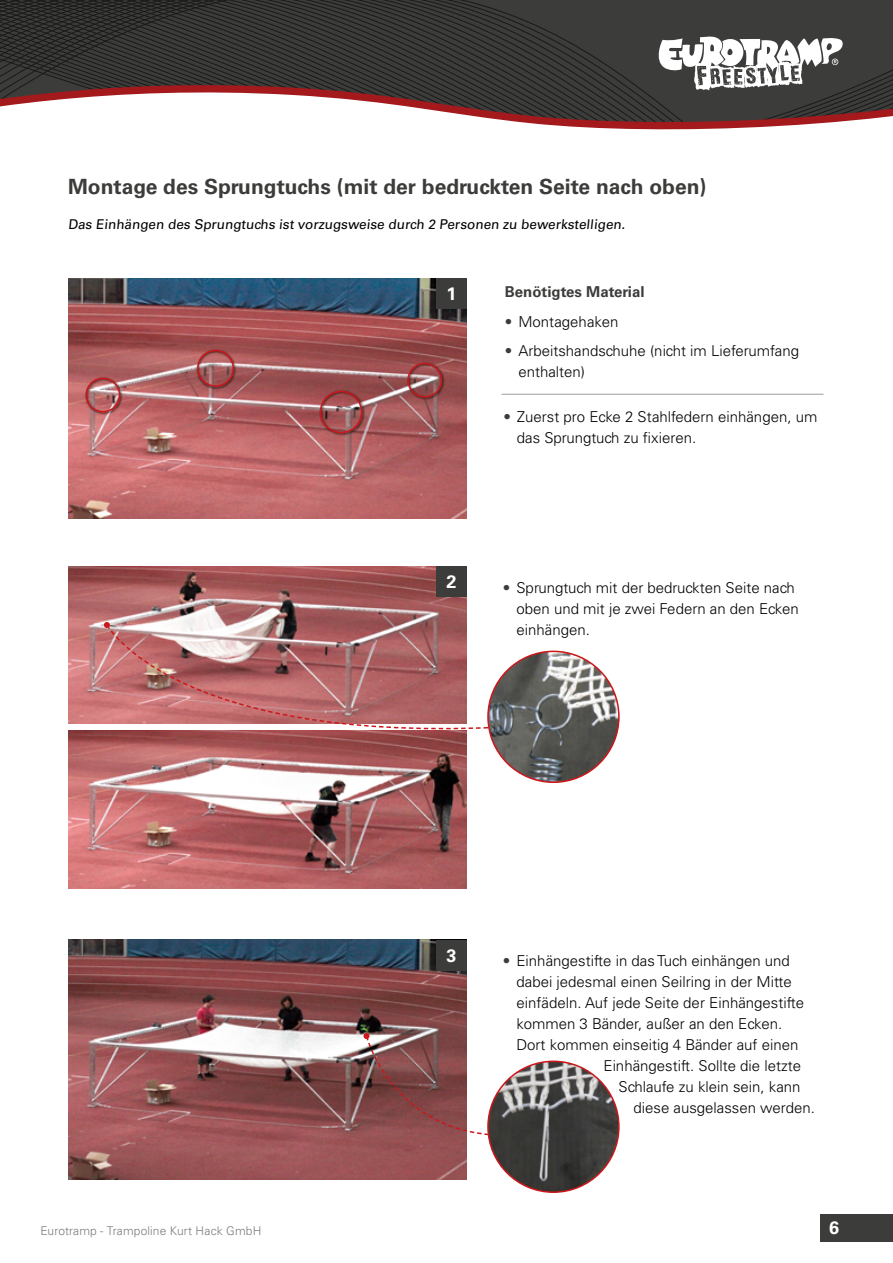
<style>
.page{position:relative;width:893px;height:1263px;background:#fff}
.page>*{position:absolute;margin:0;border:0;box-sizing:border-box;transform-origin:0 0}
.t1{font:700 21px "Univers LT Std";color:#3c3c3b}
.t2{font:700 18px "Univers LT Std";color:#fff}
.t3{font:300 15px/21px "Univers LT Std";color:#000}
.t4{font:700 15px "Univers LT Std";color:#3c3c3b}
.t5{font:13.5px "Univers LT Std";color:#000}
.t6{font:300 12px "Univers LT Std";letter-spacing:.01em;color:#7c7b7b}
.s1{color:#3c3c3b}
</style>
<div class="page">
<svg style="left:0;top:0;width:893px;height:73px;background:#353534"></svg>
<svg style="left:0;top:73px;width:893px;height:57px"></svg>
<svg style="left:653px;top:35px;width:192px;height:56px"></svg>
<div style="left:821px;top:1214px;width:72px;height:27px;background:#3c3c3b"></div>
<img style="left:68px;top:940px;width:399px;height:240px">
<img style="left:68px;top:279px;width:399px;height:240px">
<img style="left:68px;top:566px;width:399px;height:158px">
<img style="left:68px;top:731px;width:399px;height:157px">
<hr style="left:502px;top:394px;width:321px;height:1px;background:#9d9d9c">
<div style="left:436px;top:279px;width:31px;height:30px;background:#3c3c3b"></div>
<div style="left:436px;top:566px;width:31px;height:31px;background:#3c3c3b"></div>
<div style="left:436px;top:940px;width:31px;height:31px;background:#3c3c3b"></div>
<svg style="left:363px;top:1033px;width:173px;height:130px"></svg>
<svg style="left:105px;top:623px;width:392px;height:119px;background:#bc7f80"></svg>
<svg style="left:104px;top:622px;width:6px;height:6px"></svg>
<div style="left:197px;top:349px;width:40px;height:40px;background:#000;opacity:.75"></div>
<div style="left:197px;top:350px;width:37px;height:37px;border:2px solid #cd171a;border-radius:50%"></div>
<div style="left:407px;top:362px;width:38px;height:38px;background:#000;opacity:.75"></div>
<div style="left:407px;top:363px;width:35px;height:35px;border:2px solid #cd171a;border-radius:50%"></div>
<div style="left:85px;top:377px;width:38px;height:38px;background:#000;opacity:.75"></div>
<div style="left:85px;top:378px;width:35px;height:34px;border:2px solid #cd171a;border-radius:50%"></div>
<div style="left:319px;top:390px;width:46px;height:46px;background:#000;opacity:.75"></div>
<div style="left:320px;top:391px;width:42px;height:42px;border:2px solid #cd171a;border-radius:50%"></div>
<img style="left:488px;top:1061px;width:131px;height:131px;border-radius:65px">
<img style="left:488px;top:651px;width:131px;height:131px;border-radius:65px">
<h1 class="t1" style="left:68px;top:174px;width:640px">Montage des Sprungtuchs (mit der bedruckten Seite nach oben)</h1>
<p class="t5" style="left:68px;top:217px;width:560px">Das Einhängen des Sprungtuchs ist vorzugsweise durch 2 Personen zu bewerkstelligen.</p>
<p class="t2" style="left:447px;top:283px;width:12px">1</p>
<p class="t4" style="left:505px;top:283px;width:141px">Benötigtes Material</p>
<p class="t3" style="left:505px;top:311px;width:115px"><span class="s1">•</span> Montagehaken</p>
<p class="t3" style="left:518px;top:340px;width:282px;text-indent:-14px"><span class="s1">•</span> Arbeitshandschuhe (nicht im Lieferumfang enthalten)</p>
<p class="t3" style="left:517px;top:406px;width:302px;text-indent:-14px"><span class="s1">•</span> Zuerst pro Ecke 2 Stahlfedern einhängen, um das Sprungtuch zu fixieren.</p>
<p class="t2" style="left:447px;top:571px;width:12px">2</p>
<p class="t3" style="left:516px;top:577px;width:284px;text-indent:-14px"><span class="s1">•</span> Sprungtuch mit der bedruckten Seite nach oben und mit je zwei Federn an den Ecken einhängen.</p>
<p class="t2" style="left:447px;top:945px;width:12px">3</p>
<p class="t3" style="left:503px;top:950px;width:288px"><span class="s1">•</span> Einhängestifte in das Tuch einhängen und</p>
<p class="t3" style="left:516px;top:971px;width:277px">dabei jedesmal einen Seilring in der Mitte</p>
<p class="t3" style="left:516px;top:992px;width:289px">einfädeln. Auf jede Seite der Einhängestifte</p>
<p class="t3" style="left:516px;top:1013px;width:267px">kommen 3 Bänder, außer an den Ecken.</p>
<p class="t3" style="left:516px;top:1034px;width:283px">Dort kommen einseitig 4 Bänder auf einen</p>
<p class="t3" style="left:603px;top:1055px;width:199px">Einhängestift. Sollte die letzte</p>
<p class="t3" style="left:618px;top:1076px;width:184px">Schlaufe zu klein sein, kann</p>
<p class="t3" style="left:633px;top:1097px;width:183px">diese ausgelassen werden.</p>
<p class="t6" style="left:40px;top:1223px;width:222px">Eurotramp - Trampoline Kurt Hack GmbH</p>
<p class="t2" style="left:829px;top:1217px;width:12px">6</p>
</div>
